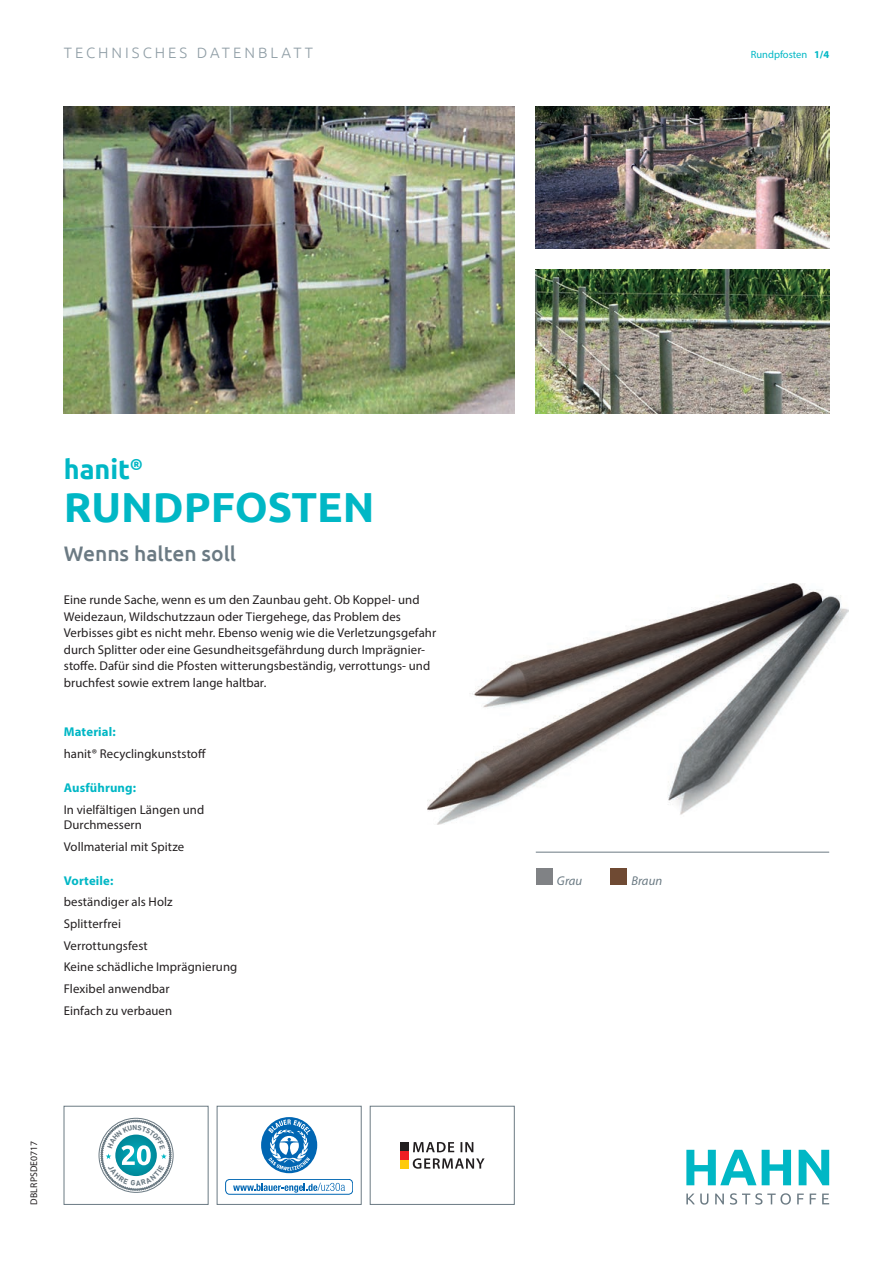
<style>
.page{position:relative;width:893px;height:1263px;background:#fff}
.page>*{position:absolute;margin:0;border:0;box-sizing:border-box;transform-origin:0 0}
.t1{font:700 42px "Ubuntu";color:#00b7c5}
.t2{font:700 27px "Ubuntu";color:#00b7c5}
.t3{font:500 21px "Ubuntu";color:#6b7a83}
.t4{font:300 15px "Ubuntu";letter-spacing:.2em;color:#909ea6}
.t5{font:12.75px/21.8px "Myriad Pro";letter-spacing:.005em;color:#231f20}
.t6{font:700 12.75px "Myriad Pro";letter-spacing:.01em;color:#00b7c5}
.t7{font:italic 12.75px "Myriad Pro";letter-spacing:.005em;color:#6b7a83}
.t8{font:10.5px "Myriad Pro";color:#00b7c5}
.t9{font:9.75px "Myriad Pro";letter-spacing:.01em;color:#231f20}
.s1{font-weight:700}
</style>
<div class="page">
<img style="left:427px;top:584px;width:421px;height:240px">
<img style="left:64px;top:106px;width:450px;height:307px">
<img style="left:536px;top:106px;width:293px;height:142px">
<img style="left:536px;top:269px;width:293px;height:144px">
<hr style="left:536px;top:852px;width:293px;height:1px;background:#6b7a83">
<div style="left:536px;top:868px;width:16px;height:17px;background:#808285"></div>
<div style="left:610px;top:868px;width:17px;height:17px;background:#6f4a33"></div>
<svg style="left:762px;top:1150px;width:29px;height:35px"></svg>
<svg style="left:799px;top:1150px;width:30px;height:35px"></svg>
<svg style="left:686px;top:1193px;width:143px;height:11px"></svg>
<svg style="left:686px;top:1150px;width:70px;height:35px"></svg>
<div style="left:64px;top:1106px;width:144px;height:98px;border:1px solid #6b7a83"></div>
<div style="left:370px;top:1106px;width:144px;height:98px;border:1px solid #6b7a83"></div>
<div style="left:400px;top:1142px;width:8px;height:8px;background:#231f20"></div>
<div style="left:400px;top:1151px;width:8px;height:8px;background:#ee1d23"></div>
<div style="left:400px;top:1160px;width:8px;height:8px;background:#feca0a"></div>
<svg style="left:413px;top:1158px;width:72px;height:11px"></svg>
<svg style="left:413px;top:1142px;width:60px;height:10px"></svg>
<div style="left:217px;top:1106px;width:144px;height:98px;border:1px solid #6b7a83"></div>
<svg style="left:261px;top:1117px;width:56px;height:56px"></svg>
<div style="left:225px;top:1179px;width:128px;height:15px;border:1px solid #0166b3;border-radius:4px"></div>
<svg style="left:233px;top:1183px;width:112px;height:10px"></svg>
<svg style="left:101px;top:1120px;width:70px;height:71px"></svg>
<p class="t4" style="left:64px;top:44px;width:251px">TECHNISCHES DATENBLATT</p>
<p class="t8" style="left:751px;top:48px;width:80px">Rundpfosten <span class="s1">1/4</span></p>
<h2 class="t2" style="left:64px;top:453px;width:81px">hanit<sup>®</sup></h2>
<h1 class="t1" style="left:64px;top:482px;width:312px">RUNDPFOSTEN</h1>
<h3 class="t3" style="left:64px;top:541px;width:174px">Wenns halten soll</h3>
<p class="t5" style="left:64px;top:591px;width:374px;line-height:16.5px">Eine runde Sache, wenn es um den Zaunbau geht. Ob Koppel- und Weidezaun, Wildschutzzaun oder Tiergehege, das Problem des Verbisses gibt es nicht mehr. Ebenso wenig wie die Verletzungsgefahr durch Splitter oder eine Gesundheitsgefährdung durch Imprägnier&shy;stoffe. Dafür sind die Pfosten witterungsbeständig, verrottungs- und bruchfest sowie extrem lange haltbar.</p>
<p class="t6" style="left:64px;top:723px;width:53px">Material:</p>
<p class="t5" style="left:64px;top:742px;width:144px">hanit® Recyclingkunststoff</p>
<p class="t6" style="left:64px;top:779px;width:74px">Ausführung:</p>
<p class="t5" style="left:64px;top:801px;width:142px;line-height:15.3px">In vielfältigen Längen und<br>Durchmessern</p>
<p class="t5" style="left:64px;top:835px;width:122px">Vollmaterial mit Spitze</p>
<p class="t6" style="left:64px;top:872px;width:51px">Vorteile:</p>
<p class="t5" style="left:64px;top:891px;width:175px">beständiger als Holz<br>Splitterfrei<br>Verrottungsfest<br>Keine schädliche Imprägnierung<br>Flexibel anwendbar<br>Einfach zu verbauen</p>
<p class="t9" style="left:28px;top:1205px;width:65px;rotate:-90deg">DBLRPSDE0717</p>
<p class="t7" style="left:557px;top:873px;width:27px">Grau</p>
<p class="t7" style="left:631px;top:873px;width:32px">Braun</p>
</div>
